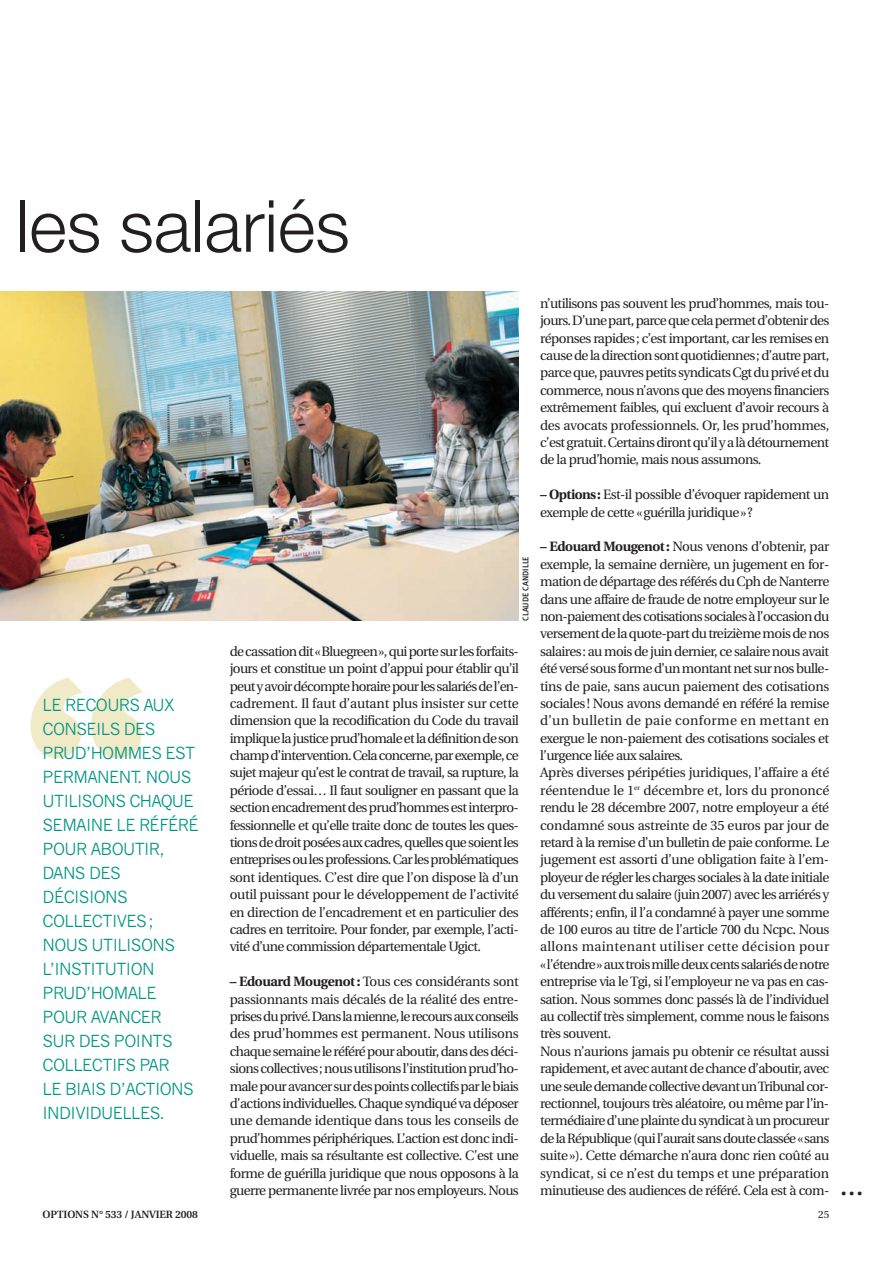
<style>
.page{position:relative;width:893px;height:1263px;background:#fff}
.page>*{position:absolute;margin:0;border:0;box-sizing:border-box;transform-origin:0 0}
.t1{font:700 268.5px "Meta Plus";color:#f1eac6}
.t2{font:300 72px "Helvetica Neue";color:#231f20}
.t3{font:500 24px "Cosmos";color:#231f20}
.t4{font:16.5px/24px "News Gothic";letter-spacing:-.035em;color:#009685}
.t5{font:13.5px/17.4px "Utopia";letter-spacing:-.04em;color:#231f20;text-align:justify}
.t6{font:600 10.5px "Utopia";letter-spacing:-.01em;color:#231f20}
.t7{font:10.5px "Utopia";color:#231f20}
.t8{font:500 8.25px "Meta Plus";color:#231f20}
.s1{font-weight:700}
</style>
<div class="page">
<img style="left:0;top:291px;width:519px;height:330px">
<h2 class="t2" style="left:16px;top:200px;width:335px">les salariés</h2>
<h1 class="t1" style="left:20px;top:674px;width:133px">“</h1>
<p class="t4" style="left:43px;top:694px;width:158px">LE RECOURS AUX<br>CONSEILS DES<br>PRUD’HOMMES EST<br>PERMANENT. NOUS<br>UTILISONS CHAQUE<br>SEMAINE LE RÉFÉRÉ<br>POUR ABOUTIR,<br>DANS DES<br>DÉCISIONS<br>COLLECTIVES;<br>NOUS UTILISONS<br>L’INSTITUTION<br>PRUD’HOMALE<br>POUR AVANCER<br>SUR DES POINTS<br>COLLECTIFS PAR<br>LE BIAIS D’ACTIONS<br>INDIVIDUELLES.</p>
<p class="t8" style="left:522px;top:621px;width:66px;rotate:-90deg">CLAUDE CANDILLE</p>
<p class="t5" style="left:230px;top:644px;width:291px">de cassation dit «Bluegreen», qui porte sur les forfaits&shy;jours et constitue un point d’appui pour établir qu’il peut y avoir décompte horaire pour les salariés de l’en&shy;cadrement. Il faut d’autant plus insister sur cette dimension que la recodification du Code du travail implique la justice prud’homale et la définition de son champ d’intervention. Cela concerne, par exemple, ce sujet majeur qu’est le contrat de travail, sa rupture, la période d’essai… Il faut souligner en passant que la section encadrement des prud’hommes est interpro&shy;fessionnelle et qu’elle traite donc de toutes les ques&shy;tions de droit posées aux cadres, quelles que soient les entreprises ou les professions. Car les problématiques sont identiques. C’est dire que l’on dispose là d’un outil puissant pour le développement de l’activité en direction de l’encadrement et en particulier des cadres en territoire. Pour fonder, par exemple, l’acti&shy;vité d’une commission départementale Ugict.</p>
<p class="t5" style="left:230px;top:974px;width:291px"><span class="s1">– Edouard Mougenot :</span> Tous ces considérants sont passionnants mais décalés de la réalité des entre&shy;prises du privé. Dans la mienne, le recours aux conseils des prud’hommes est permanent. Nous utilisons chaque semaine le référé pour aboutir, dans des déci&shy;sions collectives; nous utilisons l’institution prud’ho&shy;male pour avancer sur des points collectifs par le biais d’actions individuelles. Chaque syndiqué va déposer une demande identique dans tous les conseils de prud’hommes périphériques. L’action est donc indi&shy;viduelle, mais sa résultante est collective. C’est une forme de guérilla juridique que nous opposons à la guerre permanente livrée par nos employeurs. Nous</p>
<p class="t5" style="left:540px;top:296px;width:291px">n’utilisons pas souvent les prud’hommes, mais tou&shy;jours. D’une part, parce que cela permet d’obtenir des réponses rapides; c’est important, car les remises en cause de la direction sont quotidiennes; d’autre part, parce que, pauvres petits syndicats Cgt du privé et du commerce, nous n’avons que des moyens financiers extrêmement faibles, qui excluent d’avoir recours à des avocats professionnels. Or, les prud’hommes, c’est gratuit. Certains diront qu’il y a là détournement de la prud’homie, mais nous assumons.</p>
<p class="t5" style="left:540px;top:487px;width:291px"><span class="s1">– Options:</span> Est-il possible d’évoquer rapidement un exemple de cette «guérilla juridique»?</p>
<p class="t5" style="left:540px;top:539px;width:291px;text-align:left"><span class="s1">– Edouard Mougenot :</span> Nous venons d’obtenir, par exemple, la semaine dernière, un jugement en for&shy;mation de départage des référés du Cph de Nanterre dans une affaire de fraude de notre employeur sur le non-paiement des cotisations sociales à l’occasion du versement de la quote-part du treizième mois de nos salaires: au mois de juin dernier, ce salaire nous avait été versé sous forme d’un montant net sur nos bulle&shy;tins de paie, sans aucun paiement des cotisations sociales! Nous avons demandé en référé la remise d’un bulletin de paie conforme en mettant en exergue le non-paiement des cotisations sociales et l’urgence liée aux salaires.<br>Après diverses péripéties juridiques, l’affaire a été réentendue le 1<sup>er</sup> décembre et, lors du prononcé rendu le 28 décembre 2007, notre employeur a été condamné sous astreinte de 35 euros par jour de retard à la remise d’un bulletin de paie conforme. Le jugement est assorti d’une obligation faite à l’em&shy;ployeur de régler les charges sociales à la date initiale du versement du salaire (juin 2007) avec les arriérés y afférents; enfin, il l’a condamné à payer une somme de 100 euros au titre de l’article 700 du Ncpc. Nous allons maintenant utiliser cette décision pour «l’étendre» aux trois mille deux cents salariés de notre entreprise via le Tgi, si l’employeur ne va pas en cas&shy;sation. Nous sommes donc passés là de l’individuel au collectif très simplement, comme nous le faisons très souvent.<br>Nous n’aurions jamais pu obtenir ce résultat aussi rapidement, et avec autant de chance d’aboutir, avec une seule demande collective devant un Tribunal cor&shy;rectionnel, toujours très aléatoire, ou même par l’in&shy;termédiaire d’une plainte du syndicat à un procureur de la République (qui l’aurait sans doute classée «sans suite»). Cette démarche n’aura donc rien coûté au syndicat, si ce n’est du temps et une préparation minutieuse des audiences de référé. Cela est à com-</p>
<p class="t6" style="left:43px;top:1210px;width:157px">OPTIONS N° 533 / JANVIER 2008</p>
<p class="t7" style="left:818px;top:1210px;width:13px">25</p>
<h3 class="t3" style="left:840px;top:1178px;width:25px">…</h3>
</div>
